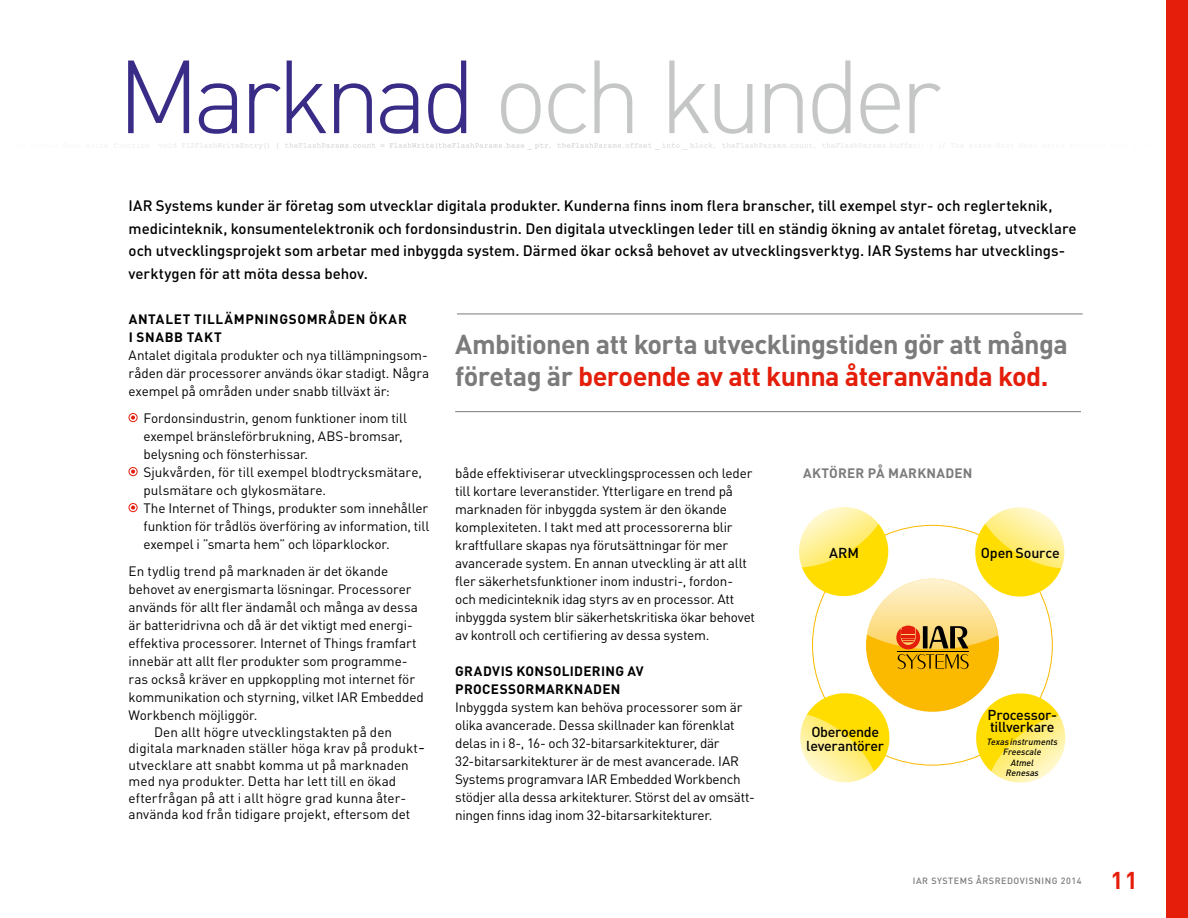
<style>
.page{position:relative;width:1188px;height:918px;background:#fff}
.page>*{position:absolute;margin:0;border:0;box-sizing:border-box;transform-origin:0 0}
.t1{font:300 102px "DIN";letter-spacing:-.07em;color:#c5c6c6}
.t2{font:700 27px/31.5px "DINOT";letter-spacing:-.025em;color:#7a7b7a}
.t3{font:700 24px "DINOT";color:#e41e0a}
.t4{font:500 15px/22.5px "DINOT";letter-spacing:-.005em;color:#000}
.t5{font:500 14.25px/13.5px "DINOT";letter-spacing:-.02em;color:#000;text-align:center}
.t6{font:13.5px/18px "DINOT";letter-spacing:-.01em;color:#000}
.t7{font:700 13.5px/18px "DINOT";letter-spacing:.04em;color:#000}
.t8{font:700 13.5px "DINOT";letter-spacing:.02em;color:#7a7b7a}
.t9{font:italic 500 9px/10.5px "DINOT";letter-spacing:.005em;color:#000;text-align:center}
.t10{font:500 9px "DINOT";letter-spacing:.06em;color:#7a7b7a}
.s1{color:#392c87}
.s2{color:#e41e0a}
</style>
<div class="page">
<div style="left:1167px;top:0;width:21px;height:918px;background:#e41e0a"></div>
<div style="left:129px;top:413px;width:9px;height:9px;border:1px solid #e41e0a;border-radius:50%"></div>
<svg style="left:131px;top:416px;width:4px;height:4px"></svg>
<div style="left:129px;top:467px;width:9px;height:9px;border:1px solid #e41e0a;border-radius:50%"></div>
<svg style="left:131px;top:470px;width:4px;height:4px"></svg>
<div style="left:129px;top:503px;width:9px;height:9px;border:1px solid #e41e0a;border-radius:50%"></div>
<svg style="left:131px;top:506px;width:4px;height:4px"></svg>
<hr style="left:457px;top:314px;width:626px;height:1px;background:#7a7b7a">
<hr style="left:455px;top:411px;width:626px;height:1px;background:#7a7b7a">
<svg style="left:114px;top:142px;width:1053px;height:8px"></svg>
<svg style="left:799px;top:507px;width:267px;height:276px"></svg>
<h1 class="t1" style="left:117px;top:34px;width:826px"><span class="s1">Marknad</span> och kunder</h1>
<p class="t4" style="left:129px;top:194px;width:950px">IAR Systems kunder är företag som utvecklar digitala produkter. Kunderna finns inom flera branscher, till exempel styr- och reglerteknik, medicinteknik, konsumentelektronik och fordonsindustrin. Den digitala utvecklingen leder till en ständig ökning av antalet företag, utvecklare och utvecklingsprojekt som arbetar med inbyggda system. Därmed ökar också behovet av utvecklingsverktyg. IAR Systems har utvecklings&shy;verktygen för att möta dessa behov.</p>
<p class="t7" style="left:129px;top:310px;width:88px">ANTALET TILLÄ</p>
<p class="t7" style="left:234px;top:310px;width:174px">MPNINGSOMRÅDEN ÖKAR</p>
<p class="t7" style="left:129px;top:328px;width:95px">I SNABB TAKT</p>
<p class="t6" style="left:129px;top:346px;width:302px;text-align:justify">Antalet digitala produkter och nya tillämpningsom&shy;råden där processorer används ökar stadigt. Några exempel på områden under snabb tillväxt är:</p>
<p class="t6" style="left:144px;top:409px;width:287px">Fordonsindustrin, genom funktioner inom till exempel bränsleförbrukning, ABS-bromsar, belysning och fönsterhissar.<br>Sjukvården, för till exempel blodtrycksmätare, pulsmätare och glykosmätare.<br>The Internet of Things, produkter som innehåller funktion för trådlös överföring av information, till exempel i ”smarta hem” och löparklockor.</p>
<p class="t6" style="left:129px;top:562px;width:297px">En tydlig trend på marknaden är det ökande behovet av energismarta lösningar. Processorer används för allt fler ändamål och många av dessa är batteridrivna och då är det viktigt med energi‑ effektiva processorer. Internet of Things framfart innebär att allt fler produkter som programme&shy;ras också kräver en uppkoppling mot internet för kommunikation och styrning, vilket IAR Embedded Workbench möjliggör.</p>
<p class="t6" style="left:129px;top:723px;width:295px;line-height:16.5px;text-indent:26px">Den allt högre utvecklingstakten på den digitala marknaden ställer höga krav på produkt&shy;utvecklare att snabbt komma ut på marknaden med nya produkter. Detta har lett till en ökad efterfrågan på att i allt högre grad kunna åter&shy;använda kod från tidigare projekt, eftersom det</p>
<h2 class="t2" style="left:455px;top:328px;width:614px">Ambitionen att korta utvecklingstiden gör att många företag är <span class="s2">beroende av att kunna återanvända kod.</span></h2>
<p class="t8" style="left:803px;top:464px;width:45px">Aktörer</p>
<p class="t8" style="left:868px;top:464px;width:31px">på mar</p>
<p class="t8" style="left:917px;top:464px;width:19px">knaden</p>
<p class="t6" style="left:455px;top:463px;width:301px">både effektiviserar utvecklingsprocessen och leder till kortare leveranstider. Ytterligare en trend på marknaden för inbyggda system är den ökande komplexiteten. I takt med att processorerna blir kraftfullare skapas nya förutsättningar för mer avancerade system. En annan utveckling är att allt fler säkerhetsfunktioner inom industri-, fordon&shy;och medicinteknik idag styrs av en processor. Att inbyggda system blir säkerhetskritiska ökar behovet av kontroll och certifiering av dessa system.</p>
<p class="t7" style="left:455px;top:661px;width:190px">GRADVIS KONSOLIDERING AV<br>PROCESSORMARKNADEN</p>
<p class="t6" style="left:455px;top:697px;width:301px">Inbyggda system kan behöva processorer som är olika avancerade. Dessa skillnader kan förenklat delas in i 8-, 16- och 32-bitarsarkitekturer, där 32-bitarsarkitekturer är de mest avancerade. IAR Systems programvara IAR Embedded Workbench stödjer alla dessa arkitekturer. Störst del av omsätt&shy;ningen finns idag inom 32-bitarsarkitekturer.</p>
<p class="t5" style="left:829px;top:546px;width:29px">ARM</p>
<p class="t5" style="left:981px;top:546px;width:80px">Open Source</p>
<p class="t5" style="left:988px;top:709px;width:71px;line-height:12px;text-align:left">Processor&shy;tillverkare</p>
<p class="t9" style="left:987px;top:736px;width:73px">Texas instruments<br>Freescale<br>Atmel<br>Renesas</p>
<p class="t5" style="left:806px;top:725px;width:79px">Oberoende leverantörer</p>
<p class="t10" style="left:913px;top:875px;width:43px">IAR SYSTEM</p>
<p class="t10" style="left:968px;top:875px;width:116px">S ÅRSREDOVISN ING 2014</p>
<h3 class="t3" style="left:1110px;top:865px;width:29px">11</h3>
</div>
